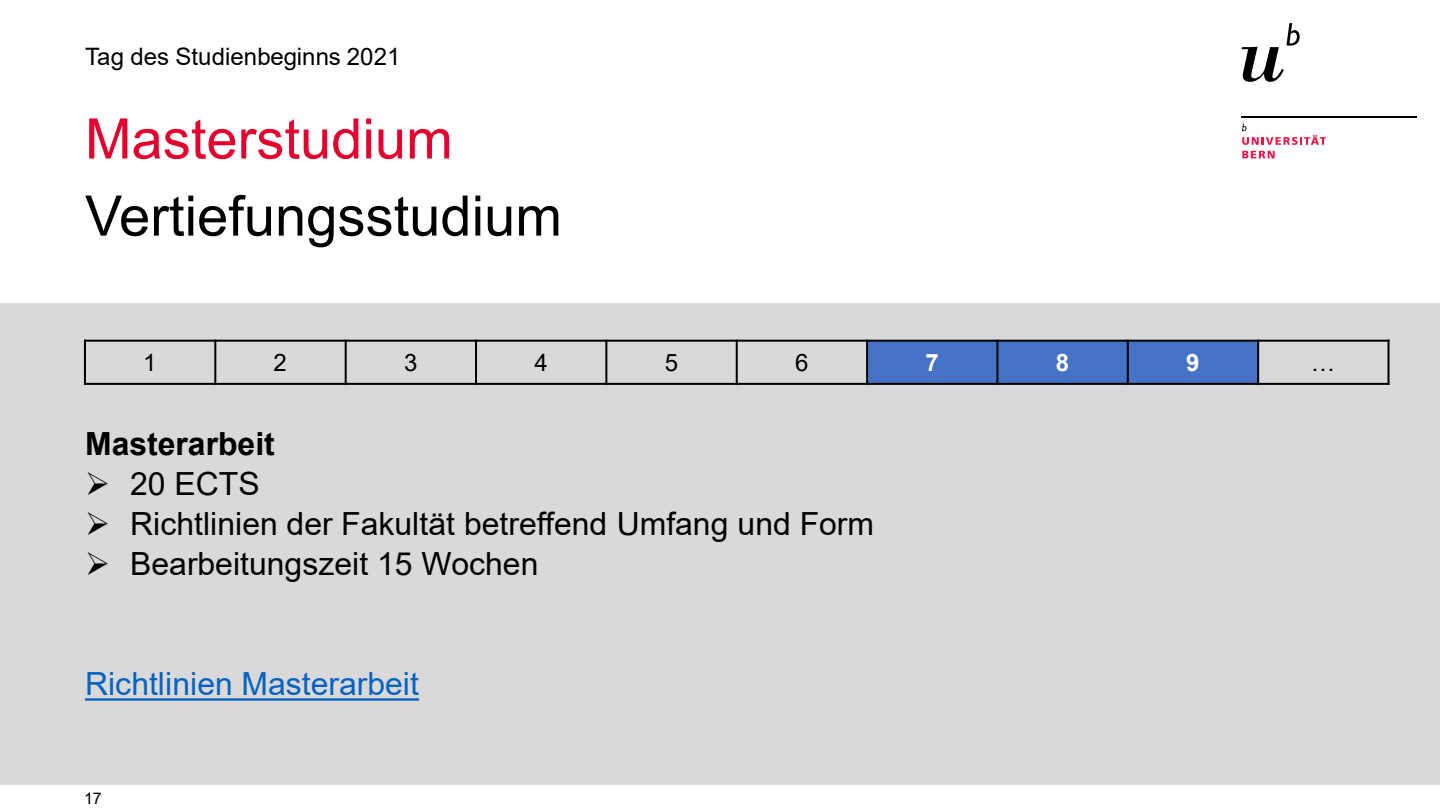
<style>
.page{position:relative;width:1440px;height:810px;background:#fff}
.page>*{position:absolute;margin:0;border:0;box-sizing:border-box;transform-origin:0 0}
.t1{font:56px "Arial";color:#000}
.t2{font:56px "Arial";color:#e6002e}
.t3{font:32px "Arial";color:#000}
.t4{font:32px "Arial";color:#0563c1}
.t5{font:700 32px "Arial";color:#000}
.t6{font:24px "Arial";letter-spacing:.005em;color:#000}
.t7{font:700 24px "Arial";color:#fff}
.t8{font:16px "Arial";color:#000}
</style>
<div class="page">
<div style="left:0;top:303px;width:1440px;height:482px;background:#d9d9d9"></div>
<svg style="left:1242px;top:23px;width:58px;height:59px"></svg>
<svg style="left:1242px;top:116px;width:175px;height:2px"></svg>
<svg style="left:1242px;top:124px;width:84px;height:21px"></svg>
<svg style="left:1242px;top:151px;width:33px;height:7px"></svg>
<svg style="left:85px;top:698px;width:334px;height:3px"></svg>
<div style="left:867px;top:341px;width:130px;height:43px;background:#4472c4"></div>
<div style="left:997px;top:341px;width:131px;height:43px;background:#4472c4"></div>
<div style="left:1128px;top:341px;width:130px;height:43px;background:#4472c4"></div>
<hr style="left:214px;top:340px;width:2px;height:45px;background:#000">
<hr style="left:345px;top:340px;width:2px;height:45px;background:#000">
<hr style="left:475px;top:340px;width:2px;height:45px;background:#000">
<hr style="left:605px;top:340px;width:2px;height:45px;background:#000">
<hr style="left:736px;top:340px;width:2px;height:45px;background:#000">
<hr style="left:866px;top:340px;width:2px;height:45px;background:#000">
<hr style="left:996px;top:340px;width:2px;height:45px;background:#000">
<hr style="left:1127px;top:340px;width:2px;height:45px;background:#000">
<hr style="left:1257px;top:340px;width:2px;height:45px;background:#000">
<hr style="left:84px;top:340px;width:2px;height:45px;background:#000">
<hr style="left:1388px;top:340px;width:2px;height:45px;background:#000">
<hr style="left:84px;top:340px;width:1306px;height:2px;background:#000">
<hr style="left:84px;top:383px;width:1306px;height:2px;background:#000">
<p class="t6" style="left:85px;top:40px;width:317px">Tag des Studienbeginns 2021</p>
<h1 class="t2" style="left:85px;top:100px;width:369px">Masterstudium</h1>
<p class="t1" style="left:85px;top:177px;width:478px">Vertiefungsstudium</p>
<p class="t6" style="left:143px;top:346px;width:15px">1</p>
<p class="t6" style="left:274px;top:346px;width:15px">2</p>
<p class="t6" style="left:404px;top:346px;width:15px">3</p>
<p class="t6" style="left:534px;top:346px;width:15px">4</p>
<p class="t6" style="left:665px;top:346px;width:15px">5</p>
<p class="t6" style="left:795px;top:346px;width:15px">6</p>
<p class="t7" style="left:925px;top:346px;width:15px">7</p>
<p class="t7" style="left:1056px;top:346px;width:15px">8</p>
<p class="t7" style="left:1186px;top:346px;width:15px">9</p>
<p class="t5" style="left:85px;top:421px;width:191px">Masterarbeit</p>
<p class="t3" style="left:85px;top:462px;width:176px">➢ 20 ECTS</p>
<p class="t3" style="left:85px;top:502px;width:791px">➢ Richtlinien der Fakultät betreffend Umfang und Form</p>
<p class="t3" style="left:85px;top:542px;width:455px">➢ Bearbeitungszeit 15 Wochen</p>
<p class="t4" style="left:85px;top:662px;width:335px">Richtlinien Masterarbeit</p>
<p class="t8" style="left:84px;top:787px;width:19px">17</p>
<p class="t6" style="left:1311px;top:346px;width:25px">…</p>
</div>
